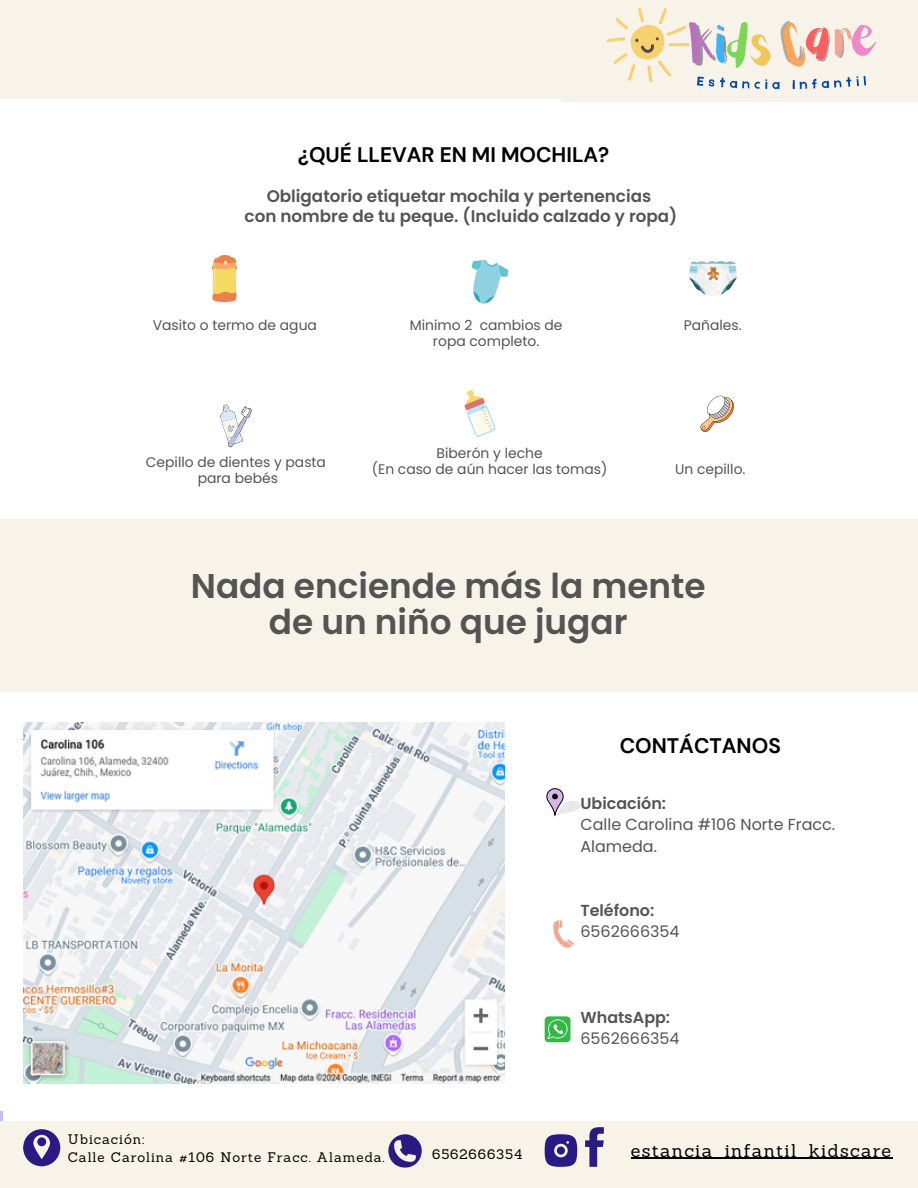
<style>
.page{position:relative;width:918px;height:1188px;background:#fff}
.page>*{position:absolute;margin:0;border:0;box-sizing:border-box;transform-origin:0 0}
.t1{font:600 34.35px/36.3px "Poppins";color:#545454;text-align:center}
.t2{font:700 21px "DM Sans";color:#000}
.t3{font:18px "Sanchez";letter-spacing:.07em;color:#000}
.t4{font:600 16.8px/20px "Poppins";color:#545454;text-align:center}
.t5{font:15.9px/21.3px "Poppins";color:#545454}
.t6{font:13.95px/15.8px "Poppins";color:#545454;text-align:center}
.t7{font:13.5px "Sanchez";letter-spacing:.07em;color:#000}
.s1{font-weight:600}
</style>
<div class="page">
<hr style="left:0;top:1111px;width:3px;height:77px;background:#bcbef4">
<div style="left:0;top:1121px;width:918px;height:67px;background:#f7f3e9"></div>
<svg style="left:23px;top:1129px;width:37px;height:37px"></svg>
<svg style="left:388px;top:1134px;width:34px;height:34px"></svg>
<svg style="left:545px;top:1134px;width:32px;height:33px"></svg>
<svg style="left:585px;top:1127px;width:19px;height:40px"></svg>
<div style="left:0;top:0;width:918px;height:99px;background:#f7f3e9"></div>
<div style="left:561px;top:0;width:357px;height:102px;background:#f7f3e9"></div>
<img style="left:687px;top:21px;width:190px;height:69px">
<hr style="left:668px;top:43px;width:22px;height:3px;background:#f7d06f;border-radius:2px">
<svg style="left:606px;top:7px;width:81px;height:76px"></svg>
<svg style="left:471px;top:260px;width:38px;height:44px"></svg>
<img style="left:690px;top:261px;width:47px;height:35px">
<svg style="left:464px;top:390px;width:32px;height:47px"></svg>
<svg style="left:700px;top:395px;width:34px;height:37px"></svg>
<svg style="left:220px;top:405px;width:32px;height:42px"></svg>
<img style="left:213px;top:255px;width:23px;height:46px">
<svg style="left:547px;top:788px;width:33px;height:28px"></svg>
<svg style="left:553px;top:920px;width:20px;height:28px"></svg>
<svg style="left:545px;top:1016px;width:26px;height:26px"></svg>
<div style="left:0;top:519px;width:918px;height:172px;background:#f7f3e9"></div>
<img style="left:23px;top:723px;width:481px;height:361px">
<hr style="left:631px;top:1158px;width:261px;height:1px;background:#000">
<p class="t2" style="left:298px;top:141px;width:313px">¿QUÉ LLEVAR EN MI MOCHILA?</p>
<p class="t4" style="left:245px;top:186px;width:434px">Obligatorio etiquetar mochila y pertenencias<br>con nombre de tu peque. (Incluido calzado y ropa)</p>
<p class="t6" style="left:153px;top:317px;width:166px">Vasito o termo de agua</p>
<p class="t6" style="left:684px;top:317px;width:59px">Pañales.</p>
<p class="t6" style="left:410px;top:317px;width:154px">Minimo 2 cambios de ropa completo.</p>
<p class="t6" style="left:146px;top:455px;width:182px">Cepillo de dientes y pasta</p>
<p class="t6" style="left:198px;top:470px;width:82px">para bebés</p>
<p class="t6" style="left:437px;top:446px;width:108px">Biberón y leche</p>
<p class="t6" style="left:372px;top:461px;width:237px">(En caso de aún hacer las tomas)</p>
<p class="t6" style="left:675px;top:461px;width:72px">Un cepillo.</p>
<h2 class="t1" style="left:191px;top:568px;width:516px">Nada enciende más la mente de un niño que jugar</h2>
<p class="t2" style="left:620px;top:733px;width:163px">CONTÁCTANOS</p>
<p class="t5" style="left:581px;top:793px;width:256px"><span class="s1">Ubicación:<br></span>Calle Carolina #106 Norte Fracc.<br>Alameda.</p>
<p class="t5" style="left:581px;top:900px;width:101px"><span class="s1">Teléfono:<br></span>6562666354</p>
<h2 class="t7" style="left:68px;top:1130px;width:78px">Ubicación:</h2>
<p class="t7" style="left:68px;top:1148px;width:318px">Calle Carolina #106 Norte Fracc. Alameda.</p>
<p class="t7" style="left:432px;top:1145px;width:92px">6562666354</p>
<h1 class="t5" style="left:581px;top:1007px;width:101px"><span class="s1">WhatsApp:<br></span>6562666354</h1>
<p class="t3" style="left:631px;top:1139px;width:262px">estancia_infantil_kidscare</p>
</div>
